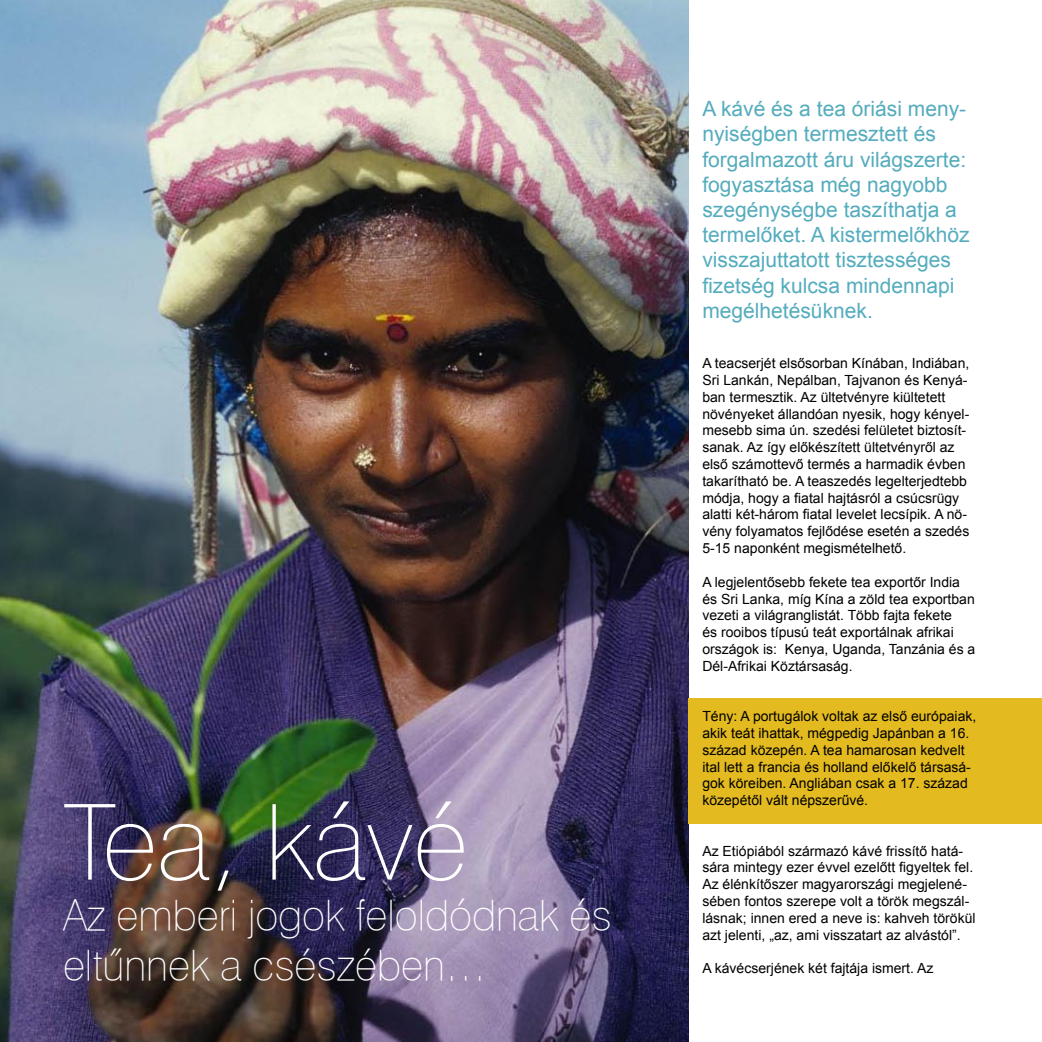
<style>
.page{position:relative;width:1042px;height:1042px;background:#fff}
.page>*{position:absolute;margin:0;border:0;box-sizing:border-box;transform-origin:0 0}
.t1{font:105px "Hu Thina";color:#fff}
.t2{font:42px/50.4px "Hu Thina";color:#fff}
.t3{font:21px/25.2px "Arial";color:#54acbd}
.t4{font:14px/16.8px "Arial";color:#000}
</style>
<div class="page">
<img style="left:0;top:0;width:688px;height:1042px">
<div style="left:688px;top:698px;width:354px;height:125px;background:#e3ba1f"></div>
<h1 class="t1" style="left:63px;top:778px;width:406px">Tea, kávé</h1>
<h2 class="t2" style="left:63px;top:889px;width:550px">Az emberi jogok feloldódnak és eltûnnek a csészében…</h2>
<p class="t3" style="left:702px;top:96px;width:269px">A kávé és a tea óriási meny&shy;nyiségben termesztett és forgalmazott áru világszerte: fogyasztása még nagyobb szegénységbe taszíthatja a termelőket. A kistermelőkhöz visszajuttatott tisztességes fizetség kulcsa mindennapi megélhetésüknek.</p>
<p class="t4" style="left:702px;top:355px;width:268px">A teacserjét elsősorban Kínában, Indiában, Sri Lankán, Nepálban, Tajvanon és Kenyá&shy;ban termesztik. Az ültetvényre kiültetett növényeket állandóan nyesik, hogy kényel&shy;mesebb sima ún. szedési felületet biztosít&shy;sanak. Az így előkészített ültetvényről az első számottevő termés a harmadik évben takarítható be. A teaszedés legelterjedtebb módja, hogy a fiatal hajtásról a csúcsrügy alatti két-három fiatal levelet lecsípik. A nö&shy;vény folyamatos fejlődése esetén a szedés 5-15 naponként megismételhető.</p>
<p class="t4" style="left:702px;top:573px;width:274px">A legjelentősebb fekete tea exportőr India és Sri Lanka, míg Kína a zöld tea exportban vezeti a világranglistát. Több fajta fekete<br>és rooibos típusú teát exportálnak afrikai országok is: Kenya, Uganda, Tanzánia és a Dél-Afrikai Köztársaság.</p>
<p class="t4" style="left:702px;top:708px;width:275px">Tény: A portugálok voltak az első európaiak, akik teát ihattak, mégpedig Japánban a 16. század közepén. A tea hamarosan kedvelt ital lett a francia és holland előkelő társasá&shy;gok köreiben. Angliában csak a 17. század közepétől vált népszerűvé.</p>
<p class="t4" style="left:702px;top:842px;width:275px">Az Etiópiából származó kávé frissítő hatá&shy;sára mintegy ezer évvel ezelőtt figyeltek fel.<br>Az élénkítőszer magyarországi megjelené&shy;sében fontos szerepe volt a török megszál&shy;lásnak; innen ered a neve is: kahveh törökül azt jelenti, „az, ami visszatart az alvástól”.</p>
<p class="t4" style="left:702px;top:960px;width:233px">A kávécserjének két fajtája ismert. Az</p>
</div>
